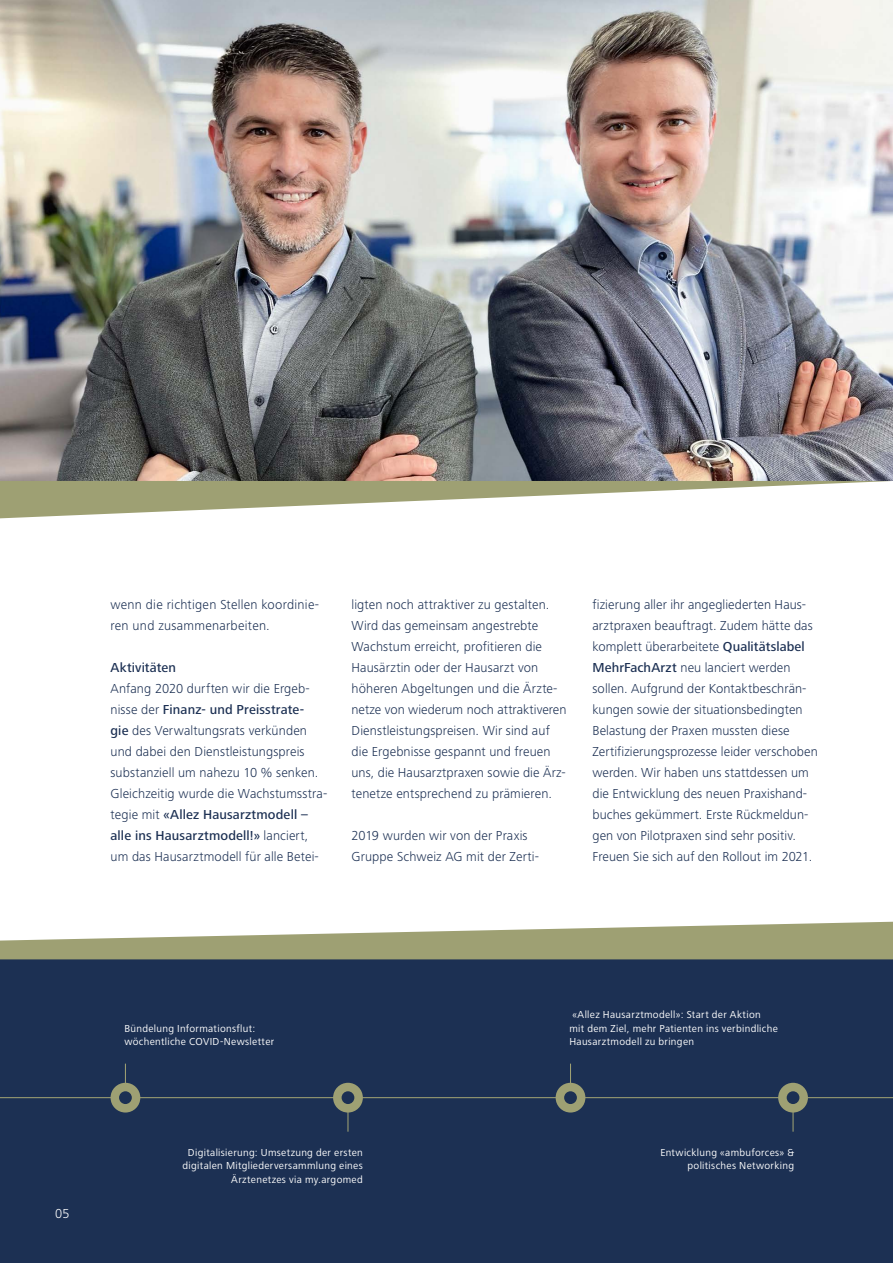
<style>
.page{position:relative;width:893px;height:1263px;background:#fff}
.page>*{position:absolute;margin:0;border:0;box-sizing:border-box;transform-origin:0 0}
.t1{font:300 13.5px/21px "Frutiger Next LT";letter-spacing:.005em;color:#1c3053}
.t2{font:500 13.5px "Frutiger Next LT";letter-spacing:.01em;color:#1c3053}
.t3{font:300 13.5px "Frutiger Next LT";color:#fff}
.t4{font:10.5px/13.5px "Frutiger Next LT";letter-spacing:.03em;color:#fff}
.s1{font-weight:500}
</style>
<div class="page">
<div style="left:0;top:959px;width:893px;height:304px;background:#1c3053"></div>
<svg style="left:0;top:922px;width:893px;height:37px"></svg>
<hr style="left:0;top:1097px;width:893px;height:1px;background:#9ea073">
<hr style="left:125px;top:1064px;width:1px;height:34px;background:#9ea073">
<hr style="left:570px;top:1064px;width:1px;height:34px;background:#9ea073">
<hr style="left:347px;top:1098px;width:1px;height:34px;background:#9ea073">
<hr style="left:792px;top:1098px;width:2px;height:34px;background:#9ea073">
<div style="left:111px;top:1083px;width:29px;height:29px;background:#9ea073;border-radius:50%"></div>
<div style="left:119px;top:1091px;width:13px;height:13px;background:#1c3053;border-radius:50%"></div>
<div style="left:333px;top:1083px;width:30px;height:29px;background:#9ea073;border-radius:50%"></div>
<div style="left:342px;top:1091px;width:12px;height:13px;background:#1c3053;border-radius:50%"></div>
<div style="left:556px;top:1083px;width:29px;height:29px;background:#9ea073;border-radius:50%"></div>
<div style="left:564px;top:1091px;width:13px;height:13px;background:#1c3053;border-radius:50%"></div>
<div style="left:778px;top:1083px;width:30px;height:29px;background:#9ea073;border-radius:50%"></div>
<div style="left:787px;top:1091px;width:12px;height:13px;background:#1c3053;border-radius:50%"></div>
<img style="left:0;top:0;width:893px;height:481px">
<svg style="left:0;top:481px;width:891px;height:37px"></svg>
<p class="t1" style="left:111px;top:594px;width:210px">wenn die richtigen Stellen koordinie&shy;ren und zusammenarbeiten.</p>
<p class="t2" style="left:111px;top:660px;width:67px">Aktivitäten</p>
<p class="t1" style="left:111px;top:678px;width:218px">Anfang 2020 durften wir die Ergeb&shy;nisse der <span class="s1">Finanz- und Preisstrate-<br>gie</span> des Verwaltungsrats verkünden und dabei den Dienstleistungspreis substanziell um nahezu 10 % senken.<br>Gleichzeitig wurde die Wachstumsstra&shy;tegie mit <span class="s1">«Allez Hausarztmodell – alle ins Hausarztmodell!»</span> lanciert, um das Hausarztmodell für alle Betei-</p>
<p class="t1" style="left:351px;top:594px;width:216px">ligten noch attraktiver zu gestalten.<br>Wird das gemeinsam angestrebte Wachstum erreicht, profitieren die Hausärztin oder der Hausarzt von höheren Abgeltungen und die Ärzte&shy;netze von wiederum noch attraktiveren Dienstleistungspreisen. Wir sind auf die Ergebnisse gespannt und freuen uns, die Hausarztpraxen sowie die Ärz&shy;tenetze entsprechend zu prämieren.</p>
<p class="t1" style="left:351px;top:825px;width:189px">2019 wurden wir von der Praxis<br>Gruppe Schweiz AG mit der Zerti-</p>
<p class="t1" style="left:592px;top:594px;width:227px">fizierung aller ihr angegliederten Haus&shy;arztpraxen beauftragt. Zudem hätte das komplett überarbeitete <span class="s1">Qualitätslabel MehrFachArzt</span> neu lanciert werden sollen. Aufgrund der Kontaktbeschrän&shy;kungen sowie der situationsbedingten Belastung der Praxen mussten diese Zertifizierungsprozesse leider verschoben werden. Wir haben uns stattdessen um die Entwicklung des neuen Praxishand&shy;buches gekümmert. Erste Rückmeldun&shy;gen von Pilotpraxen sind sehr positiv.<br>Freuen Sie sich auf den Rollout im 2021.</p>
<p class="t3" style="left:55px;top:1206px;width:16px">05</p>
<p class="t4" style="left:124px;top:1021px;width:151px">Bündelung Informationsflut: wöchentliche COVID-Newsletter</p>
<p class="t4" style="left:569px;top:1008px;width:210px">«Allez Hausarztmodell»: Start der Aktion<br>mit dem Ziel, mehr Patienten ins verbindliche<br>Hausarztmodell zu bringen</p>
<p class="t4" style="left:183px;top:1145px;width:182px;text-align:right">Digitalisierung: Umsetzung der ersten digitalen Mitgliederversammlung eines<br>Ärztenetzes via my.argomed</p>
<p class="t4" style="left:660px;top:1145px;width:135px;text-align:right">Entwicklung «ambuforces» &amp; politisches Networking</p>
</div>
